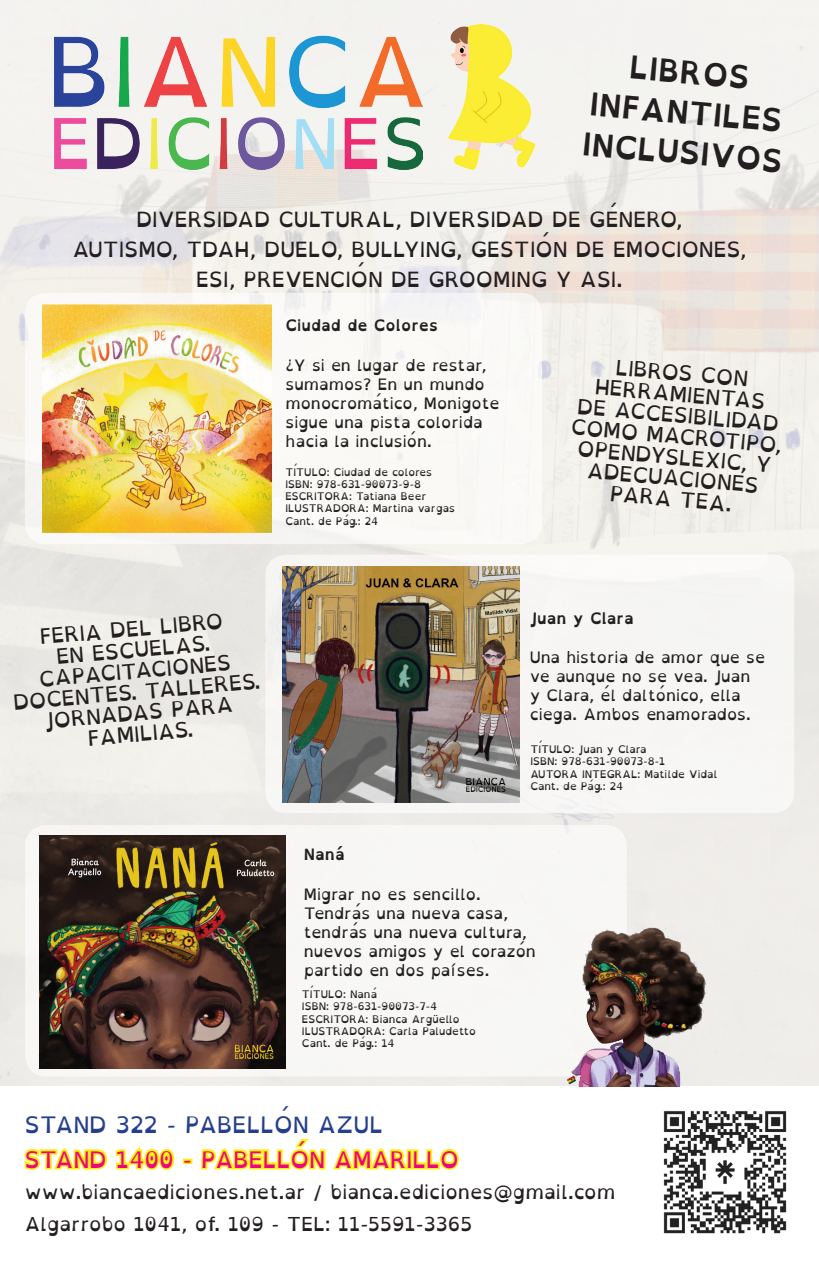
<style>
.page{position:relative;width:819px;height:1265px;background:#fff}
.page>*{position:absolute;margin:0;border:0;box-sizing:border-box;transform-origin:0 0}
.t1{font:700 31.5px "Open Dyslexic";color:#231f20}
.t2{font:22.75px "Open Dyslexic";color:#ed028c}
.t3{font:22.75px "Open Dyslexic";color:#253f8e}
.t4{font:21px/21px "Open Dyslexic";color:#231f20;text-align:center}
.t5{font:19.25px "Open Dyslexic";color:#231f20}
.t6{font:15.75px/18.9px "Open Dyslexic";color:#231f20}
.t7{font:700 15.75px "Open Dyslexic";color:#231f20}
.t8{font:10.5px "Open Dyslexic";color:#231f20}
</style>
<div class="page">
<img style="left:0;top:0;width:819px;height:1086px">
<div style="left:25px;top:293px;width:517px;height:251px;background:#faf9f7;border-radius:21px"></div>
<img style="left:449px;top:25px;width:85px;height:145px">
<svg style="left:24px;top:1146px;width:151px;height:25px"></svg>
<div style="left:183px;top:1159px;width:9px;height:5px;border:4px solid #fff101"></div>
<svg style="left:201px;top:1139px;width:258px;height:32px"></svg>
<img style="left:42px;top:304px;width:229px;height:229px">
<div style="left:265px;top:555px;width:529px;height:258px;background:#f7f6f4;border-radius:21px"></div>
<div style="left:25px;top:825px;width:601px;height:251px;background:#f7f7f5;border-radius:21px"></div>
<img style="left:283px;top:566px;width:236px;height:237px">
<img style="left:40px;top:836px;width:245px;height:232px">
<img style="left:535px;top:890px;width:183px;height:196px">
<img style="left:54px;top:36px;width:369px;height:134px">
<img style="left:663px;top:1111px;width:123px;height:122px">
<p class="t1" style="left:631px;top:49px;width:122px;rotate:5deg">LIBROS</p>
<p class="t1" style="left:591px;top:86px;width:195px;rotate:5deg">INFANTILES</p>
<p class="t1" style="left:584px;top:126px;width:202px;rotate:5deg">INCLUSIVOS</p>
<p class="t4" style="left:136px;top:210px;width:547px">DIVERSIDAD CULTURAL, DIVERSIDAD DE GÉNERO,</p>
<p class="t4" style="left:72px;top:239px;width:675px">AUTISMO, TDAH, DUELO, BULLYING, GESTIÓN DE EMOCIONES,</p>
<p class="t4" style="left:196px;top:269px;width:428px">ESI, PREVENCIÓN DE GROOMING Y ASI.</p>
<p class="t7" style="left:285px;top:317px;width:154px">Ciudad de Colores</p>
<p class="t6" style="left:285px;top:356px;width:216px">¿Y si en lugar de restar, sumamos? En un mundo monocromático, Monigote sigue una pista colorida</p>
<p class="t6" style="left:285px;top:432px;width:148px">hacia la inclusión.</p>
<p class="t8" style="left:285px;top:466px;width:148px">TÍTULO: Ciudad de colores</p>
<p class="t8" style="left:285px;top:478px;width:137px">ISBN: 978-631-90073-9-8</p>
<p class="t8" style="left:285px;top:490px;width:142px">ESCRITORA: Tatiana Beer</p>
<p class="t8" style="left:285px;top:502px;width:171px">ILUSTRADORA: Martina vargas</p>
<p class="t8" style="left:285px;top:515px;width:94px">Cant. de Pág.: 24</p>
<p class="t4" style="left:577px;top:354px;width:213px;rotate:5deg">LIBROS CON<br>HERRAMIENTAS<br>DE ACCESIBILIDAD<br>COMO MACROTIPO,<br>OPENDYSLEXIC, Y<br>ADECUACIONES<br>PARA TEA.</p>
<p class="t4" style="left:7px;top:630px;width:249px;rotate:-5deg">FERIA DEL LIBRO<br>EN ESCUELAS.<br>CAPACITACIONES<br>DOCENTES. TALLERES.<br>JORNADAS PARA<br>FAMILIAS.</p>
<p class="t7" style="left:529px;top:609px;width:105px">Juan y Clara</p>
<p class="t6" style="left:529px;top:649px;width:237px">Una historia de amor que se ve aunque no se vea. Juan<br>y Clara, él daltónico, ella ciega. Ambos enamorados.</p>
<p class="t8" style="left:530px;top:743px;width:118px">TÍTULO: Juan y Clara</p>
<p class="t8" style="left:530px;top:756px;width:136px">ISBN: 978-631-90073-8-1</p>
<p class="t8" style="left:530px;top:768px;width:188px">AUTORA INTEGRAL: Matilde Vidal</p>
<p class="t8" style="left:530px;top:780px;width:94px">Cant. de Pág.: 24</p>
<p class="t7" style="left:304px;top:845px;width:42px">Naná</p>
<p class="t6" style="left:304px;top:885px;width:233px">Migrar no es sencillo.<br>Tendrás una nueva casa, tendrás una nueva cultura, nuevos amigos y el corazón partido en dos países.</p>
<p class="t8" style="left:302px;top:988px;width:77px">TÍTULO: Naná</p>
<p class="t8" style="left:302px;top:1000px;width:137px">ISBN: 978-631-90073-7-4</p>
<p class="t8" style="left:302px;top:1013px;width:159px">ESCRITORA: Bianca Argüello</p>
<p class="t8" style="left:302px;top:1025px;width:175px">ILUSTRADORA: Carla Paludetto</p>
<p class="t8" style="left:302px;top:1037px;width:94px">Cant. de Pág.: 14</p>
<p class="t3" style="left:25px;top:1111px;width:360px">STAND 322 - PABELLÓN AZUL</p>
<p class="t2" style="left:25px;top:1146px;width:435px">STAND 1400 - PABELLÓN AMARILLO</p>
<p class="t5" style="left:25px;top:1181px;width:592px">www.biancaediciones.net.ar / bianca.ediciones@gmail.com</p>
<p class="t5" style="left:25px;top:1213px;width:449px">Algarrobo 1041, of. 109 - TEL: 11-5591-3365</p>
</div>
